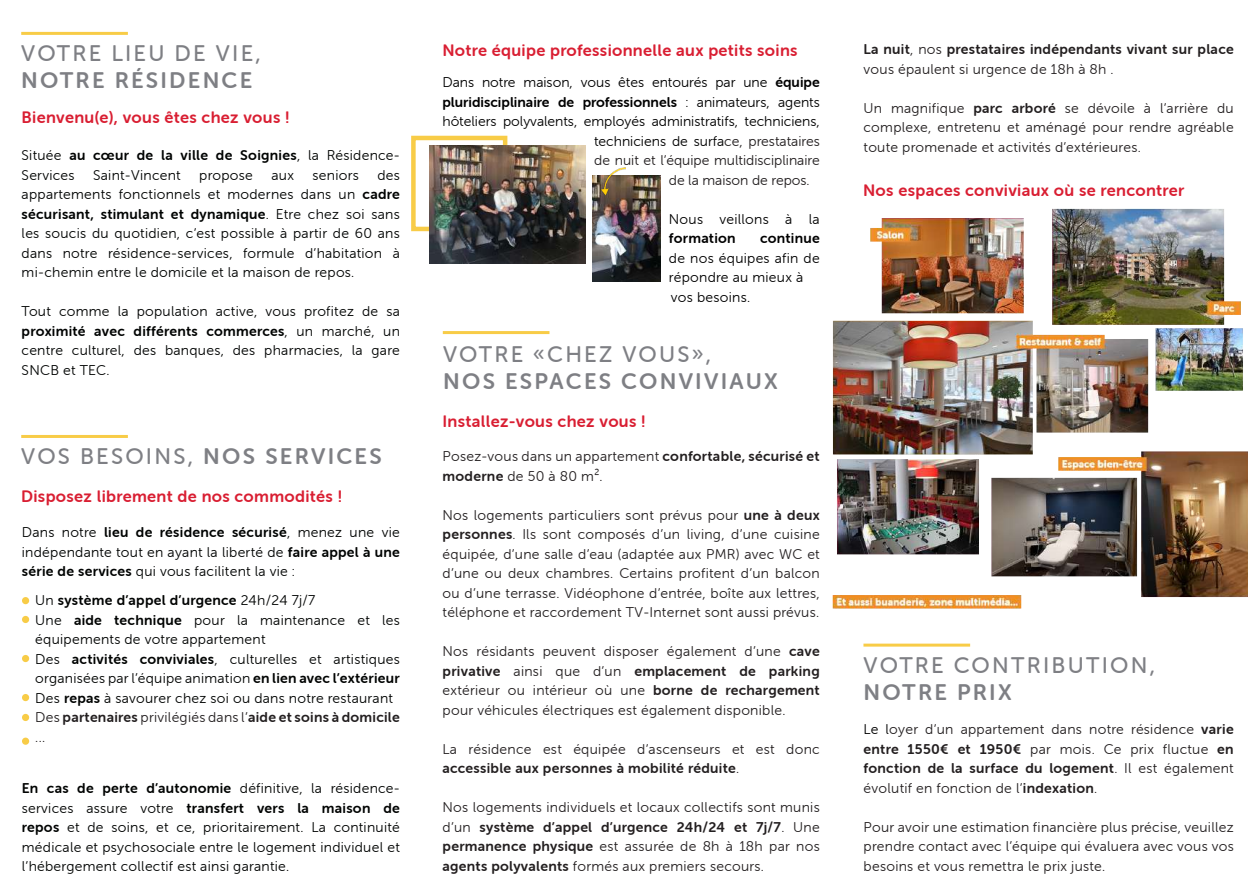
<style>
.page{position:relative;width:1255px;height:893px;background:#fff}
.page>*{position:absolute;margin:0;border:0;box-sizing:border-box;transform-origin:0 0}
.t1{font:22.5px "Museo Sans Rounded 500";letter-spacing:.1em;color:#7e7f84}
.t2{font:22.5px "Museo Sans Rounded 700";letter-spacing:.1em;color:#7e7f84}
.t3{font:16.5px "Museo Sans Rounded 700";letter-spacing:.02em;color:#d91e32}
.t4{font:14.1px/19.5px "Museo Sans Rounded 300";letter-spacing:.02em;color:#231f20}
.t5{font:14.1px/19.5px "Museo Sans Rounded 300";letter-spacing:.02em;color:#000302}
.t6{font:14.1px/19.5px "Museo Sans Rounded 700";letter-spacing:.02em;color:#000302}
.t7{font:14.1px "Museo Sans Rounded 700";letter-spacing:.02em;color:#231f20}
.t8{font:14.1px "Museo Sans Rounded 300";color:#000001}
.t9{font:14.1px/19.5px "Museo Sans Rounded 300";letter-spacing:.02em;color:#000001}
.t10{font:14.1px "Museo Sans Rounded 700";color:#000001}
.t11{font:14.1px "Museo Sans Rounded 300";color:#231f20}
.t12{font:14.1px "Museo Sans Rounded 700";letter-spacing:.02em;color:#000001}
.s1{font-family:"Museo Sans Rounded 300"}
.s2{font-family:"Museo Sans Rounded 700"}
.s3{color:#231f20}
.s4{color:#000001}
</style>
<div class="page">
<hr style="left:21px;top:435px;width:107px;height:3px;background:#f8cc47">
<hr style="left:21px;top:32px;width:107px;height:3px;background:#f8cc47">
<div style="left:22px;top:597px;width:7px;height:7px;background:#f8cc47;border-radius:50%"></div>
<div style="left:22px;top:616px;width:7px;height:7px;background:#f8cc47;border-radius:50%"></div>
<div style="left:22px;top:655px;width:7px;height:7px;background:#f8cc47;border-radius:50%"></div>
<div style="left:22px;top:694px;width:7px;height:7px;background:#f8cc47;border-radius:50%"></div>
<div style="left:22px;top:714px;width:7px;height:7px;background:#f8cc47;border-radius:50%"></div>
<div style="left:22px;top:738px;width:7px;height:7px;background:#f8cc47;border-radius:50%"></div>
<hr style="left:443px;top:331px;width:106px;height:3px;background:#f8cc47">
<div style="left:411px;top:136px;width:96px;height:95px;border:4px solid #f8cc47"></div>
<img style="left:429px;top:145px;width:156px;height:118px">
<img style="left:592px;top:175px;width:68px;height:106px">
<img style="left:597px;top:167px;width:28px;height:34px">
<hr style="left:863px;top:644px;width:107px;height:3px;background:#f8cc47">
<img style="left:832px;top:208px;width:415px;height:401px">
<h1 class="t1" style="left:21px;top:41px;width:241px">VOTRE LIEU DE VIE,</h1>
<h1 class="t2" style="left:21px;top:68px;width:232px">NOTRE RÉSIDENCE</h1>
<p class="t3" style="left:22px;top:108px;width:269px">Bienvenu(e), vous êtes chez vous !</p>
<p class="t6" style="left:22px;top:146px;width:380px"><span class="s1">Située</span> au cœur de la ville de Soignies<span class="s1">, la Résidence-</span></p>
<p class="t5" style="left:22px;top:165px;width:54px">Services</p>
<p class="t5" style="left:93px;top:165px;width:89px">Saint-Vincent</p>
<p class="t5" style="left:199px;top:165px;width:55px">propose</p>
<p class="t5" style="left:271px;top:165px;width:24px">aux</p>
<p class="t5" style="left:312px;top:165px;width:48px">seniors</p>
<p class="t5" style="left:22px;top:165px;width:380px;text-align:right">des<br>appartements fonctionnels et modernes dans un <span class="s2">cadre</span></p>
<p class="t6" style="left:22px;top:204px;width:380px">sécurisant, stimulant et dynamique<span class="s1">. Etre chez soi sans</span></p>
<p class="t5" style="left:22px;top:224px;width:380px;text-align:justify">les soucis du quotidien, c’est possible à partir de 60 ans dans notre résidence-services, formule d’habitation à mi-chemin entre le domicile et la maison de repos.</p>
<p class="t5" style="left:22px;top:302px;width:380px">Tout comme la population active, vous profitez de sa</p>
<p class="t6" style="left:22px;top:321px;width:380px">proximité avec différents commerces<span class="s1">, un marché, un</span></p>
<p class="t5" style="left:22px;top:341px;width:380px">centre culturel, des banques, des pharmacies, la gare<br>SNCB et TEC.</p>
<h1 class="t1" style="left:21px;top:444px;width:362px">VOS BESOINS, <span class="s2">NOS SERVICES</span></h1>
<p class="t3" style="left:21px;top:487px;width:322px">Disposez librement de nos commodités !</p>
<p class="t6" style="left:22px;top:523px;width:379px"><span class="s1">Dans notre</span> lieu de résidence sécurisé<span class="s1">, menez une vie</span></p>
<p class="t5" style="left:22px;top:542px;width:379px">indépendante tout en ayant la liberté de <span class="s2">faire appel à une série de services</span> qui vous facilitent la vie :</p>
<p class="t6" style="left:35px;top:591px;width:281px"><span class="s1">Un</span> système d’appel d’urgence <span class="s1">24h/24 7j/7</span></p>
<p class="t5" style="left:35px;top:610px;width:366px">Une <span class="s2">aide technique</span> pour la maintenance et les équipements de votre appartement<br>Des <span class="s2">activités conviviales</span>, culturelles et artistiques organisées par l’équipe animation <span class="s2">en lien avec l’extérieur </span>Des <span class="s2">repas</span> à savourer chez soi ou dans notre restaurant</p>
<p class="t7" style="left:35px;top:709px;width:366px"><span class="s1">Des</span> partenaires <span class="s1">privilégiés dans l’</span>aide et soins à domicile</p>
<p class="t4" style="left:35px;top:727px;width:11px">...</p>
<p class="t6" style="left:22px;top:779px;width:379px">En cas de perte d’autonomie <span class="s1">définitive, la résidence&shy;services assure votre</span> transfert vers la maison de</p>
<p class="t5" style="left:22px;top:818px;width:379px;text-align:justify"><span class="s2">repos</span> et de soins, et ce, prioritairement. La continuité médicale et psychosociale entre le logement individuel et l’hébergement collectif est ainsi garantie.</p>
<p class="t3" style="left:442px;top:41px;width:357px">Notre équipe professionnelle aux petits soins</p>
<p class="t8" style="left:442px;top:75px;width:379px">Dans notre maison, vous êtes entourés par une <span class="s2">équipe</span></p>
<p class="t10" style="left:442px;top:94px;width:379px">pluridisciplinaire de professionnels <span class="s1">: animateurs, agents</span></p>
<p class="t8" style="left:442px;top:114px;width:379px">hôteliers polyvalents, employés administratifs, techniciens,</p>
<p class="t8" style="left:594px;top:133px;width:227px">techniciens de surfa<span class="s3">ce, prestataires</span></p>
<p class="t11" style="left:594px;top:153px;width:227px">de nuit et l’équipe multidisciplinaire</p>
<p class="t11" style="left:669px;top:172px;width:142px">de la maison de repos.</p>
<p class="t9" style="left:669px;top:209px;width:152px">Nous veillons à la</p>
<p class="t12" style="left:669px;top:230px;width:68px">formation</p>
<p class="t12" style="left:760px;top:230px;width:61px">continue</p>
<p class="t9" style="left:669px;top:248px;width:152px">de nos équipes afin de répondre au mieux à vos besoins.</p>
<h1 class="t1" style="left:443px;top:342px;width:269px">VOTRE «CHEZ VOUS»,</h1>
<h1 class="t2" style="left:443px;top:369px;width:336px">NOS ESPACES CONVIVIAUX</h1>
<p class="t3" style="left:442px;top:413px;width:204px">Installez-vous chez vous !</p>
<p class="t4" style="left:442px;top:447px;width:378px">Posez-vous dans un appartement <span class="s2">confortable, sécurisé et moderne</span> de 50 à 80 m².</p>
<p class="t4" style="left:442px;top:505px;width:378px;text-align:justify">Nos logements particuliers sont prévus pour <span class="s2">une à deux personnes</span>. Ils sont composés d’un living, d’une cuisine équipée, d’une salle d’eau (adaptée aux PMR) avec WC et d’une ou deux chambres. Certains profitent d’un balcon ou d’une terrasse. Vidéophone d’entrée, boîte aux lettres, téléphone et raccordement TV-Internet sont aussi prévus.</p>
<p class="t4" style="left:442px;top:642px;width:378px">Nos résidants peuvent disposer également d’une <span class="s2">cave</span></p>
<p class="t7" style="left:442px;top:663px;width:378px">privative <span class="s1">ainsi que d’un</span> emplacement de parking</p>
<p class="t4" style="left:442px;top:681px;width:378px">extérieur ou intérieur où une <span class="s2">borne de rechargement </span>pour véhicules électriques est également disponible.</p>
<p class="t4" style="left:442px;top:739px;width:378px">La résidence est équipée d’ascenseurs et est donc</p>
<p class="t7" style="left:442px;top:760px;width:298px">accessible aux personnes à mobilité réduite<span class="s1">.</span></p>
<p class="t4" style="left:442px;top:798px;width:378px">Nos logements individuels et locaux collectifs sont munis</p>
<p class="t7" style="left:442px;top:819px;width:378px"><span class="s1">d’un</span> système d’appel d’urgence 24h/24 et 7j/7<span class="s1">. Une</span></p>
<p class="t4" style="left:442px;top:837px;width:378px"><span class="s2">permanence physique</span> est assurée de 8h à 18h par nos <span class="s2">agents polyvalents</span> formés aux premiers secours.</p>
<p class="t7" style="left:863px;top:41px;width:371px">La nuit<span class="s1">, nos</span> prestataires indépendants vivant sur place</p>
<p class="t4" style="left:863px;top:59px;width:251px">vous épaulent si urgence de 18h à 8h .</p>
<p class="t4" style="left:863px;top:98px;width:371px;text-align:justify">Un magnifique <span class="s2">parc arboré</span> se dévoile à l’arrière du complexe, entretenu et aménagé pour rendre agréable toute promenade et activités d’extérieures.</p>
<p class="t3" style="left:863px;top:181px;width:322px">Nos espaces conviviaux où se rencontrer</p>
<h1 class="t1" style="left:863px;top:653px;width:293px">VOTRE CONTRIBUTION,</h1>
<h1 class="t2" style="left:863px;top:680px;width:150px">NOTRE PRIX</h1>
<p class="t4" style="left:863px;top:720px;width:371px"><span class="s4">Le l</span>oyer d’un appartement dans notre résidence <span class="s2">varie entre 1550€ et 1950€</span> par mois. Ce prix fluctue <span class="s2">en</span></p>
<p class="t7" style="left:863px;top:760px;width:371px">fonction de la surface du logement<span class="s1">. Il est également</span></p>
<p class="t4" style="left:863px;top:778px;width:235px">évolutif en fonction de l’<span class="s2">indexation</span>.</p>
<p class="t4" style="left:863px;top:817px;width:371px;text-align:justify">Pour avoir une estimation financière plus précise, veuillez prendre contact avec l’équipe qui évaluera avec vous vos besoins et vous remettra le prix juste.</p>
</div>
